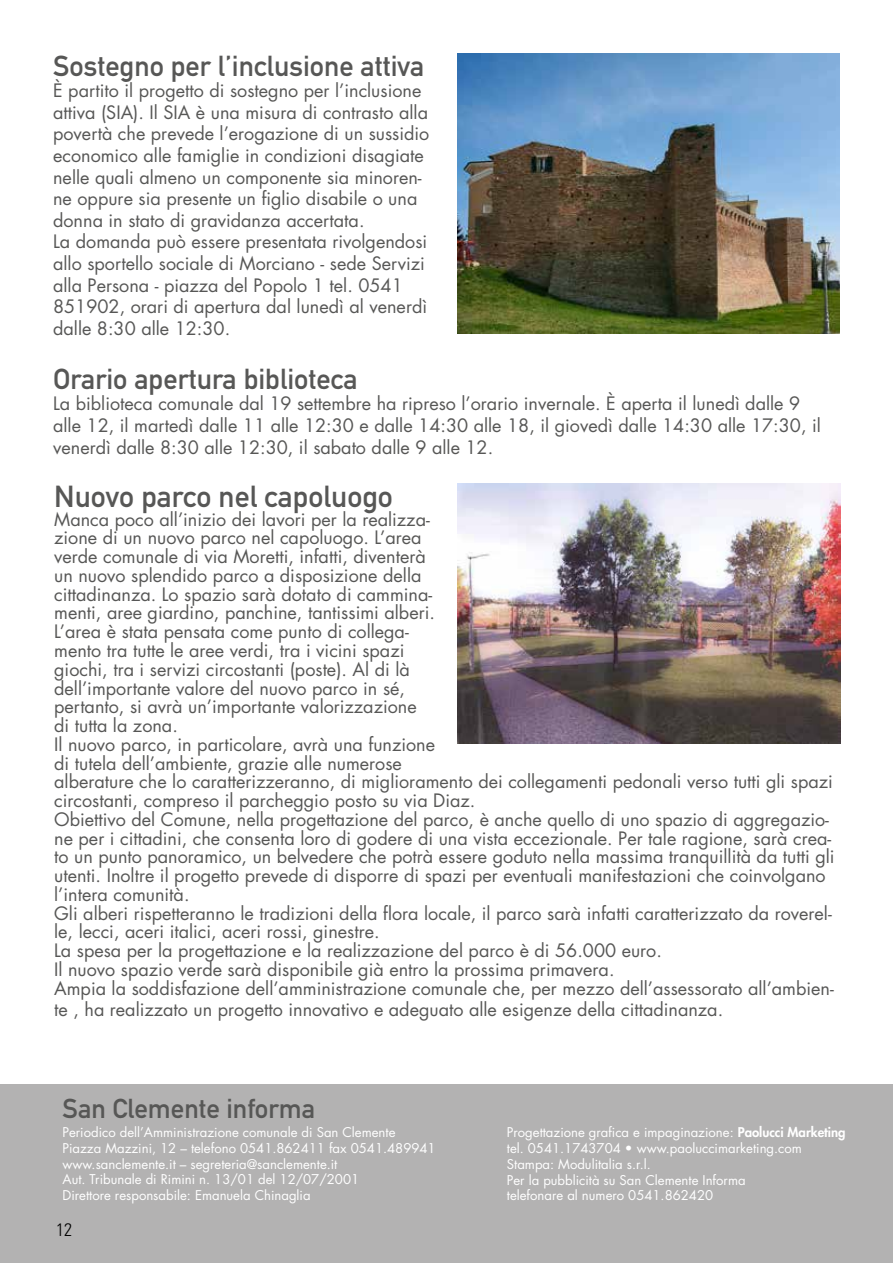
<style>
.page{position:relative;width:893px;height:1263px;background:#fff}
.page>*{position:absolute;margin:0;border:0;box-sizing:border-box;transform-origin:0 0}
.t1{font:30px "DIN Mittelschrift";color:#575756}
.t2{font:28.5px "DIN Mittelschrift";color:#575756}
.t3{font:27px "DIN Mittelschrift";color:#575756}
.t4{font:18px/18.8px "Futura";color:#575756}
.t5{font:300 condensed 18px "Univers";color:#000}
.t6{font:13.05px/15.8px "Futura";color:#fff}
.s1{font-weight:800}
</style>
<div class="page">
<div style="left:0;top:1084px;width:893px;height:179px;background:#b3b2b2"></div>
<img style="left:457px;top:53px;width:383px;height:281px">
<img style="left:458px;top:483px;width:382px;height:260px">
<h2 class="t2" style="left:53px;top:49px;width:373px">Sostegno per l’inclusione attiva</h2>
<p class="t4" style="left:53px;top:80px;width:378px;line-height:21.6px">È partito il progetto di sostegno per l’inclusione attiva (SIA). Il SIA è una misura di contrasto alla povertà che prevede l’erogazione di un sussidio economico alle famiglie in condizioni disagiate nelle quali almeno un componente sia minoren&shy;ne oppure sia presente un figlio disabile o una donna in stato di gravidanza accertata.<br>La domanda può essere presentata rivolgendosi allo sportello sociale di Morciano - sede Servizi alla Persona - piazza del Popolo 1 tel. 0541<br>851902, orari di apertura dal lunedì al venerdì dalle 8:30 alle 12:30.</p>
<h2 class="t2" style="left:53px;top:362px;width:306px">Orario apertura biblioteca</h2>
<p class="t4" style="left:53px;top:393px;width:769px;line-height:21.6px">La biblioteca comunale dal 19 settembre ha ripreso l’orario invernale. È aperta il lunedì dalle 9 alle 12, il martedì dalle 11 alle 12:30 e dalle 14:30 alle 18, il giovedì dalle 14:30 alle 17:30, il venerdì dalle 8:30 alle 12:30, il sabato dalle 9 alle 12.</p>
<h1 class="t1" style="left:54px;top:479px;width:340px">Nuovo parco nel capoluogo</h1>
<p class="t4" style="left:54px;top:510px;width:782px">Manca poco all’inizio dei lavori per la realizza-<br>zione di un nuovo parco nel capoluogo. L’area<br>verde comunale di via Moretti, infatti, diventerà<br>un nuovo splendido parco a disposizione della<br>cittadinanza. Lo spazio sarà dotato di cammina-<br>menti, aree giardino, panchine, tantissimi alberi.<br>L’area è stata pensata come punto di collega-<br>mento tra tutte le aree verdi, tra i vicini spazi<br>giochi, tra i servizi circostanti (poste). Al di là<br>dell’importante valore del nuovo parco in sé,<br>pertanto, si avrà un’importante valorizzazione<br>di tutta la zona.<br>Il nuovo parco, in particolare, avrà una funzione<br>di tutela dell’ambiente, grazie alle numerose<br>alberature che lo caratterizzeranno, di miglioramento dei collegamenti pedonali verso tutti gli spazi circostanti, compreso il parcheggio posto su via Diaz.<br>Obiettivo del Comune, nella progettazione del parco, è anche quello di uno spazio di aggregazio&shy;ne per i cittadini, che consenta loro di godere di una vista eccezionale. Per tale ragione, sarà crea&shy;to un punto panoramico, un belvedere che potrà essere goduto nella massima tranquillità da tutti gli utenti. Inoltre il progetto prevede di disporre di spazi per eventuali manifestazioni che coinvolgano l’intera comunità.<br>Gli alberi rispetteranno le tradizioni della flora locale, il parco sarà infatti caratterizzato da roverel&shy;le, lecci, aceri italici, aceri rossi, ginestre.<br>La spesa per la progettazione e la realizzazione del parco è di 56.000 euro.<br>Il nuovo spazio verde sarà disponibile già entro la prossima primavera.<br>Ampia la soddisfazione dell’amministrazione comunale che, per mezzo dell’assessorato all’ambien-</p>
<p class="t4" style="left:54px;top:1000px;width:670px">te , ha realizzato un progetto innovativo e adeguato alle esigenze della cittadinanza.</p>
<h3 class="t3" style="left:63px;top:1092px;width:254px">San Clemente informa</h3>
<p class="t6" style="left:63px;top:1124px;width:375px">Periodico dell’Amministrazione comunale di San Clemente Piazza Mazzini, 12 – telefono 0541.862411 fax 0541.489941 www.sanclemente.it – segreteria@sanclemente.it<br>Aut. Tribunale di Rimini n. 13/01 del 12/07/2001<br>Direttore responsabile: Emanuela Chinaglia</p>
<p class="t6" style="left:507px;top:1125px;width:340px">Progettazione grafica e impaginazione: <span class="s1">Paolucci Marketing </span>tel. 0541.1743704 • www.paoluccimarketing.com Stampa: Modulitalia s.r.l.<br>Per la pubblicità su San Clemente Informa<br>telefonare al numero 0541.862420</p>
<p class="t5" style="left:56px;top:1219px;width:17px">12</p>
</div>
